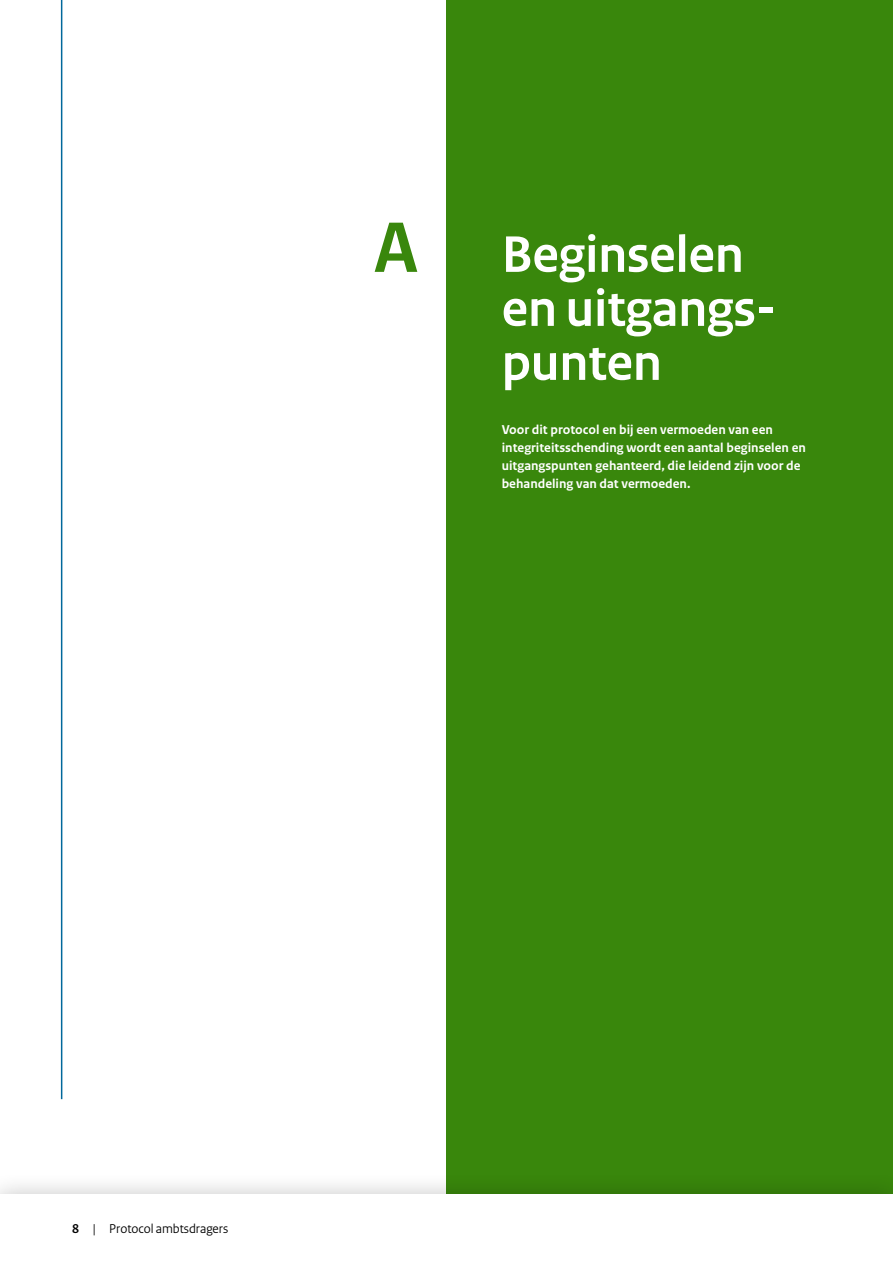
<style>
.page{position:relative;width:893px;height:1263px;background:#fff}
.page>*{position:absolute;margin:0;border:0;box-sizing:border-box;transform-origin:0 0}
.H1_01_RO_Titel_Wit{font:700 54px/54px "Rijksoverheid Sans Heading";color:#fff}
.P_09_RO_Inleiding_Wit{font:700 13.5px/18px "Rijksoverheid Sans Text";color:#fff}
.t1{font:13.5px "Rijksoverheid Sans Heading";color:#000}
.s1{font-size:75px;color:#39870c}
.s2{font-weight:700}
</style>
<div class="page">
<div style="left:446px;top:0;width:447px;height:1263px;background:#39870c"></div>
<hr style="left:61px;top:0;width:1px;height:1099px;background:#01689b">
<div style="left:0;top:1171px;width:893px;height:92px;background:#000;opacity:.25"></div>
<div style="left:0;top:1195px;width:893px;height:68px;background:#fff"></div>
<p class="H1_01_RO_Titel_Wit" style="left:502px;top:228px;width:276px;text-indent:-128px"><span class="s1">A</span> Beginselen en uitgangs&shy;punten</p>
<p class="P_09_RO_Inleiding_Wit" style="left:502px;top:421px;width:306px">Voor dit protocol en bij een vermoeden van een integriteitsschending wordt een aantal beginselen en uitgangspunten gehanteerd, die leidend zijn voor de behandeling van dat vermoeden.</p>
<p class="t1" style="left:72px;top:1221px;width:157px"><span class="s2">8</span> | Protocol ambtsdragers</p>
</div>
